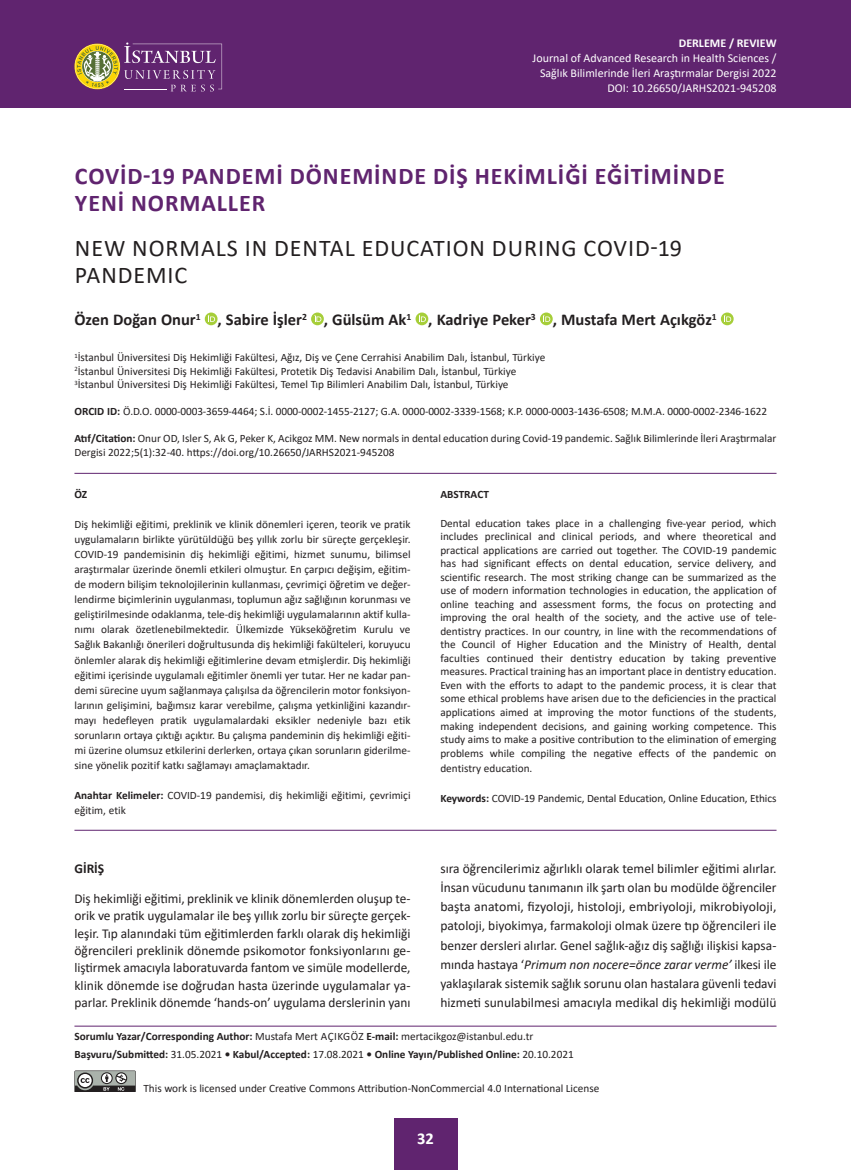
<style>
.page{position:relative;width:851px;height:1170px;background:#fff}
.page>*{position:absolute;margin:0;border:0;box-sizing:border-box;transform-origin:0 0}
.t1{font:700 24px/27px "Calibri";letter-spacing:.04em;color:#60246f}
.t2{font:24px/27px "Calibri";letter-spacing:.04em;color:#231f20}
.t3{font:700 16.5px "Calibri";color:#231f20}
.t4{font:700 16.5px "Calibri";color:#fff}
.t5{font:13.5px/19.2px "Calibri";letter-spacing:-.005em;color:#231f20;text-align:justify}
.t6{font:700 13.5px "Calibri";color:#231f20}
.t7{font:12px/15px "Calibri";color:#fff;text-align:right}
.t8{font:700 12px "Calibri";color:#fff}
.t9{font:11.25px/13.5px "Calibri";color:#231f20}
.t10{font:700 11.25px/17.7px "Calibri";color:#231f20}
.s1{font-weight:700}
.s2{font-style:italic}
.s3{font-weight:400}
</style>
<div class="page">
<div style="left:393px;top:1118px;width:64px;height:51px;background:#60246f"></div>
<div style="left:0;top:0;width:850px;height:107px;background:#60246f"></div>
<div style="left:205px;top:312px;width:12px;height:13px;background:#a6ce39;border-radius:50%"></div>
<svg style="left:208px;top:315px;width:7px;height:7px"></svg>
<svg style="left:311px;top:312px;width:13px;height:13px"></svg>
<svg style="left:314px;top:315px;width:7px;height:7px"></svg>
<svg style="left:415px;top:312px;width:13px;height:13px"></svg>
<svg style="left:419px;top:315px;width:7px;height:7px"></svg>
<svg style="left:540px;top:312px;width:12px;height:13px"></svg>
<svg style="left:543px;top:315px;width:7px;height:7px"></svg>
<svg style="left:720px;top:312px;width:13px;height:13px"></svg>
<svg style="left:724px;top:315px;width:7px;height:7px"></svg>
<hr style="left:74px;top:1025px;width:702px;height:1px;background:#60246f">
<hr style="left:74px;top:473px;width:702px;height:1px;background:#60246f">
<hr style="left:74px;top:829px;width:702px;height:1px;background:#60246f">
<svg style="left:74px;top:1070px;width:62px;height:21px"></svg>
<svg style="left:74px;top:43px;width:148px;height:49px"></svg>
<p class="t8" style="left:678px;top:34px;width:99px">DERLEME / REVIEW</p>
<p class="t7" style="left:532px;top:50px;width:245px">Journal of Advanced Research in Health Sciences /<br>Sağlık Bilimlerinde İleri Araştırmalar Dergisi 2022<br>DOI: 10.26650/JARHS2021-945208</p>
<h1 class="t1" style="left:75px;top:162px;width:651px">COVID-19 PANDEMI DÖNEMINDE DIŞ HEKIMLIĞI EĞITIMINDE<br>YENI NORMALLER</h1>
<h1 class="t2" style="left:75px;top:234px;width:608px">NEW NORMALS IN DENTAL EDUCATION DURING COVID-19<br>PANDEMIC</h1>
<h2 class="t3" style="left:74px;top:308px;width:643px">Özen Doğan Onur<sup>1</sup> , Sabire İşler<sup>2</sup> , Gülsüm Ak<sup>1</sup> , Kadriye Peker<sup>3</sup> , Mustafa Mert Açıkgöz<sup>1</sup></h2>
<p class="t9" style="left:74px;top:350px;width:472px"><sup>1</sup>İstanbul Üniversitesi Diş Hekimliği Fakültesi, Ağız, Diş ve Çene Cerrahisi Anabilim Dalı, İstanbul, Türkiye<br><sup>2</sup>İstanbul Üniversitesi Diş Hekimliği Fakültesi, Protetik Diş Tedavisi Anabilim Dalı, İstanbul, Türkiye<br><sup>3</sup>İstanbul Üniversitesi Diş Hekimliği Fakültesi, Temel Tıp Bilimleri Anabilim Dalı, İstanbul, Türkiye</p>
<p class="t9" style="left:74px;top:404px;width:694px"><span class="s1">ORCID ID:</span> Ö.D.O. 0000-0003-3659-4464; S.İ. 0000-0002-1455-2127; G.A. 0000-0002-3339-1568; K.P. 0000-0003-1436-6508; M.M.A. 0000-0002-2346-1622</p>
<p class="t9" style="left:74px;top:431px;width:703px"><span class="s1">Atıf/Citation:</span> Onur OD, Isler S, Ak G, Peker K, Acikgoz MM. New normals in dental education during Covid-19 pandemic. Sağlık Bilimlerinde İleri Araştırmalar<br>Dergisi 2022;5(1):32-40. https://doi.org/10.26650/JARHS2021-945208</p>
<p class="t10" style="left:74px;top:485px;width:14px">ÖZ</p>
<p class="t9" style="left:74px;top:517px;width:337px;line-height:15px;text-align:justify">Diş hekimliği eğitimi, preklinik ve klinik dönemleri içeren, teorik ve pratik uygulamaların birlikte yürütüldüğü beş yıllık zorlu bir süreçte gerçekleşir.<br>COVID-19 pandemisinin diş hekimliği eğitimi, hizmet sunumu, bilimsel araştırmalar üzerinde önemli etkileri olmuştur. En çarpıcı değişim, eğitim&shy;de modern bilişim teknolojilerinin kullanması, çevrimiçi öğretim ve değer&shy;lendirme biçimlerinin uygulanması, toplumun ağız sağlığının korunması ve geliştirilmesinde odaklanma, tele-diş hekimliği uygulamalarının aktif kulla&shy;nımı olarak özetlenebilmektedir. Ülkemizde Yükseköğretim Kurulu ve Sağlık Bakanlığı önerileri doğrultusunda diş hekimliği fakülteleri, koruyucu önlemler alarak diş hekimliği eğitimlerine devam etmişlerdir. Diş hekimliği eğitimi içerisinde uygulamalı eğitimler önemli yer tutar. Her ne kadar pan&shy;demi sürecine uyum sağlanmaya çalışılsa da öğrencilerin motor fonksiyon&shy;larının gelişimini, bağımsız karar verebilme, çalışma yetkinliğini kazandır&shy;mayı hedefleyen pratik uygulamalardaki eksikler nedeniyle bazı etik sorunların ortaya çıktığı açıktır. Bu çalışma pandeminin diş hekimliği eğiti&shy;mi üzerine olumsuz etkilerini derlerken, ortaya çıkan sorunların giderilme&shy;sine yönelik pozitif katkı sağlamayı amaçlamaktadır.</p>
<p class="t9" style="left:74px;top:787px;width:337px;line-height:15px"><span class="s1">Anahtar Kelimeler:</span> COVID-19 pandemisi, diş hekimliği eğitimi, çevrimiçi eğitim, etik</p>
<p class="t6" style="left:74px;top:858px;width:31px">GİRİŞ</p>
<p class="t5" style="left:74px;top:889px;width:337px;line-height:17.4px">Diş hekimliği eğitimi, preklinik ve klinik dönemlerden oluşup te&shy;orik ve pratik uygulamalar ile beş yıllık zorlu bir süreçte gerçek&shy;leşir. Tıp alanındaki tüm eğitimlerden farklı olarak diş hekimliği öğrencileri preklinik dönemde psikomotor fonksiyonlarını ge&shy;liştirmek amacıyla laboratuvarda fantom ve simüle modellerde, klinik dönemde ise doğrudan hasta üzerinde uygulamalar ya&shy;parlar. Preklinik dönemde ‘hands-on’ uygulama derslerinin yanı</p>
<p class="t10" style="left:440px;top:485px;width:50px">ABSTRACT</p>
<p class="t9" style="left:440px;top:516px;width:337px;text-align:justify">Dental education takes place in a challenging five-year period, which includes preclinical and clinical periods, and where theoretical and practical applications are carried out together. The COVID-19 pandemic has had significant effects on dental education, service delivery, and scientific research. The most striking change can be summarized as the use of modern information technologies in education, the application of online teaching and assessment forms, the focus on protecting and improving the oral health of the society, and the active use of tele&shy;dentistry practices. In our country, in line with the recommendations of the Council of Higher Education and the Ministry of Health, dental faculties continued their dentistry education by taking preventive measures. Practical training has an important place in dentistry education.<br>Even with the efforts to adapt to the pandemic process, it is clear that some ethical problems have arisen due to the deficiencies in the practical applications aimed at improving the motor functions of the students, making independent decisions, and gaining working competence. This study aims to make a positive contribution to the elimination of emerging problems while compiling the negative effects of the pandemic on</p>
<p class="t9" style="left:440px;top:760px;width:93px">dentistry education.</p>
<p class="t9" style="left:440px;top:790px;width:337px"><span class="s1">Keywords:</span> COVID-19 Pandemic, Dental Education, Online Education, Ethics</p>
<p class="t5" style="left:440px;top:858px;width:337px">sıra öğrencilerimiz ağırlıklı olarak temel bilimler eğitimi alırlar.<br>İnsan vücudunu tanımanın ilk şartı olan bu modülde öğrenciler başta anatomi, fizyoloji, histoloji, embriyoloji, mikrobiyoloji, patoloji, biyokimya, farmakoloji olmak üzere tıp öğrencileri ile benzer dersleri alırlar. Genel sağlık-ağız diş sağlığı ilişkisi kapsa&shy;mında hastaya ‘<span class="s2">Primum non nocere=önce zarar verme’</span> ilkesi ile yaklaşılarak sistemik sağlık sorunu olan hastalara güvenli tedavi hizmeti sunulabilmesi amacıyla medikal diş hekimliği modülü</p>
<p class="t10" style="left:74px;top:1027px;width:501px">Sorumlu Yazar/Corresponding Author: <span class="s3">Mustafa Mert AÇIKGÖZ</span> E-mail: <span class="s3">mertacikgoz@istanbul.edu.tr<br></span>Başvuru/Submitted: <span class="s3">31.05.2021</span> • Kabul/Accepted: <span class="s3">17.08.2021</span> • Online Yayın/Published Online: <span class="s3">20.10.2021</span></p>
<p class="t9" style="left:143px;top:1081px;width:457px">This work is licensed under Creative Commons Attribution-NonCommercial 4.0 International License</p>
<h2 class="t4" style="left:417px;top:1126px;width:18px">32</h2>
</div>
